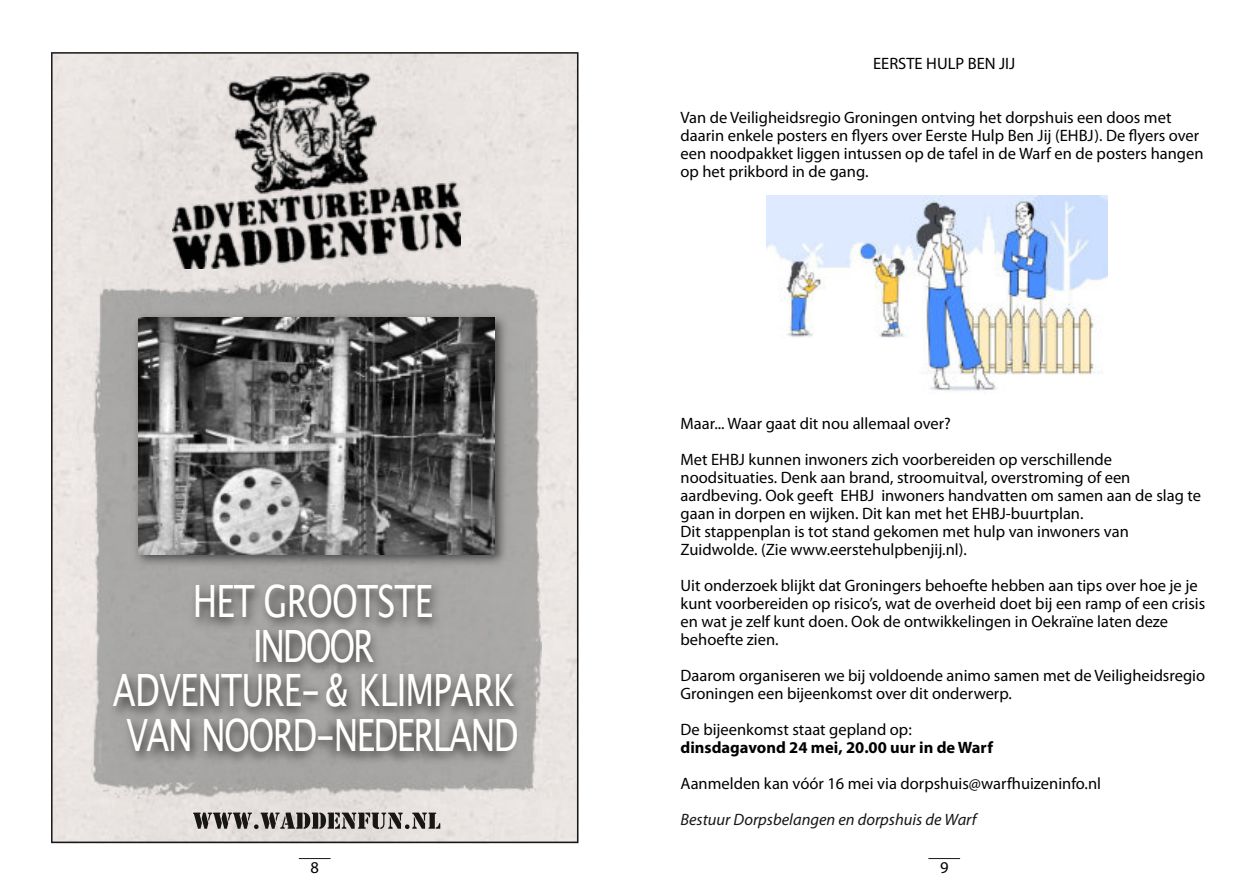
<style>
.page{position:relative;width:1259px;height:893px;background:#fff}
.page>*{position:absolute;margin:0;border:0;box-sizing:border-box;transform-origin:0 0}
.t1{font:44.55px/44.4px "Lucida Grande";letter-spacing:-.025em;color:#fff;text-align:center;scale:.75 1}
.t2{font:16.5px/18px "Myriad Pro";color:#000}
.t3{font:italic 16.5px "Myriad Pro";color:#181715}
.t4{font:700 16.5px "Myriad Pro";color:#000}
</style>
<div class="page">
<hr style="left:928px;top:858px;width:31px;height:1px;background:#181715">
<hr style="left:299px;top:858px;width:31px;height:1px;background:#181715">
<svg style="left:51px;top:52px;width:527px;height:791px;background:#a8a5a3"></svg>
<img style="left:766px;top:195px;width:341px;height:197px">
<p class="t2" style="left:873px;top:56px;width:144px">EERSTE HULP BEN JIJ</p>
<h1 class="t1" style="left:113px;top:582px;width:542px">HET GROOTSTE<br>INDOOR<br>ADVENTURE- &amp; KLIMPARK<br>VAN NOORD-NEDERLAND</h1>
<p class="t2" style="left:680px;top:110px;width:524px">Van de Veiligheidsregio Groningen ontving het dorpshuis een doos met daarin enkele posters en flyers over Eerste Hulp Ben Jij (EHBJ). De flyers over een noodpakket liggen intussen op de tafel in de Warf en de posters hangen op het prikbord in de gang.</p>
<p class="t2" style="left:680px;top:407px;width:433px;line-height:36px">Maar... Waar gaat dit nou allemaal over?<br>Met EHBJ kunnen inwoners zich voorbereiden op verschillende</p>
<p class="t2" style="left:680px;top:470px;width:522px">noodsituaties. Denk aan brand, stroomuitval, overstroming of een aardbeving. Ook geeft EHBJ inwoners handvatten om samen aan de slag te gaan in dorpen en wijken. Dit kan met het EHBJ-buurtplan.<br>Dit stappenplan is tot stand gekomen met hulp van inwoners van Zuidwolde. (Zie www.eerstehulpbenjij.nl).</p>
<p class="t2" style="left:680px;top:578px;width:526px">Uit onderzoek blijkt dat Groningers behoefte hebben aan tips over hoe je je kunt voorbereiden op risico’s, wat de overheid doet bij een ramp of een crisis en wat je zelf kunt doen. Ook de ontwikkelingen in Oekraïne laten deze behoefte zien.</p>
<p class="t2" style="left:680px;top:668px;width:526px">Daarom organiseren we bij voldoende animo samen met de Veiligheidsregio<br>Groningen een bijeenkomst over dit onderwerp.</p>
<p class="t2" style="left:680px;top:722px;width:233px">De bijeenkomst staat gepland op:</p>
<p class="t4" style="left:680px;top:741px;width:314px">dinsdagavond 24 mei, 20.00 uur in de Warf</p>
<p class="t2" style="left:680px;top:776px;width:422px">Aanmelden kan vóór 16 mei via dorpshuis@warfhuizeninfo.nl</p>
<p class="t3" style="left:680px;top:813px;width:297px">Bestuur Dorpsbelangen en dorpshuis de Warf</p>
<p class="t2" style="left:310px;top:859px;width:10px">8</p>
<p class="t2" style="left:940px;top:859px;width:10px">9</p>
</div>
